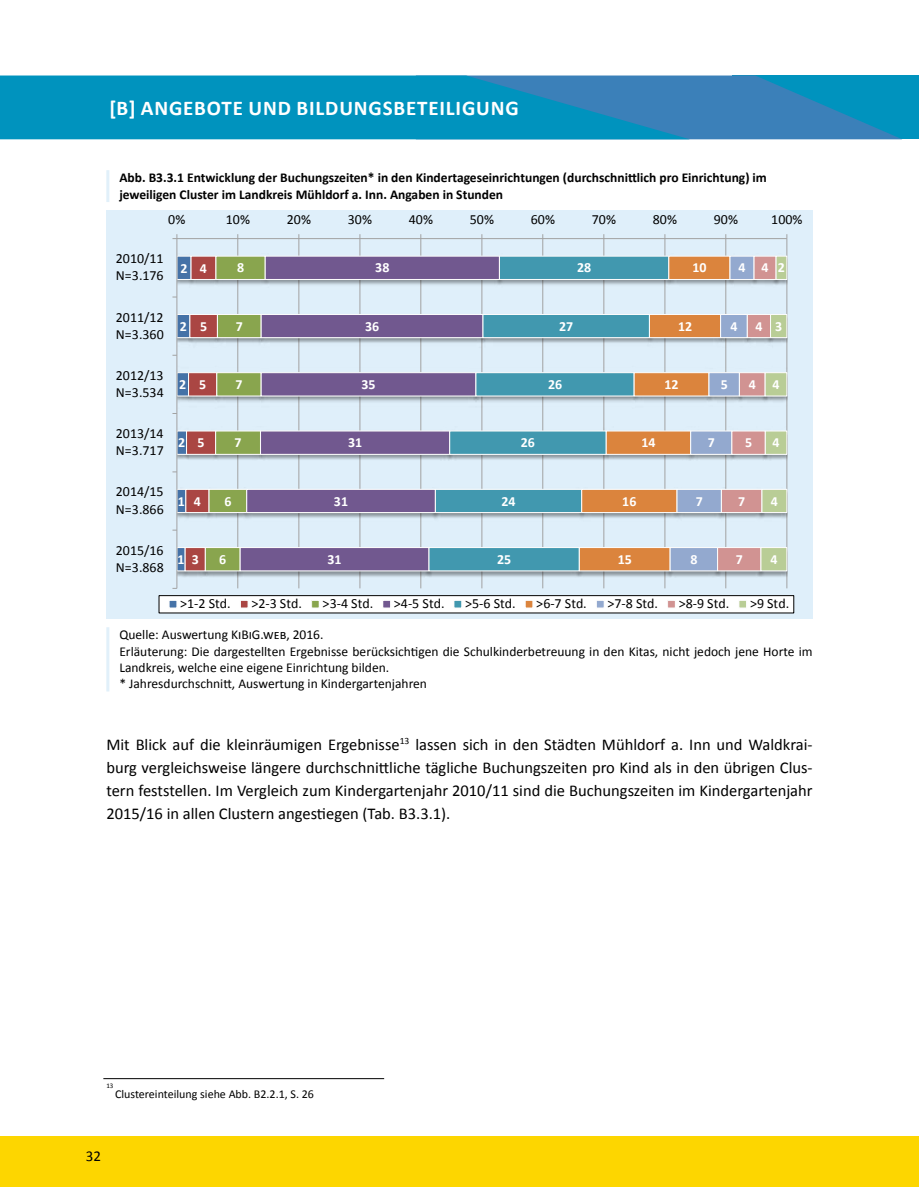
<style>
.page{position:relative;width:919px;height:1187px;background:#fff}
.page>*{position:absolute;margin:0;border:0;box-sizing:border-box;transform-origin:0 0}
.t1{font:700 21px "Calibri";letter-spacing:.04em;color:#fff}
.t2{font:16.5px/23.2px "Calibri";color:#000;text-align:justify}
.t3{font:15px "Calibri";color:#000}
.t4{font:13.95px/17.1px "Calibri";color:#000}
.t5{font:700 13.95px "Calibri";color:#fff}
.t6{font:13.5px/16.2px "Calibri";color:#000}
.t7{font:700 13.5px/16.2px "Calibri";color:#000}
.t8{font:12px "Calibri";color:#000}
.t9{font:7.05px "Calibri";color:#000}
</style>
<div class="page">
<div style="left:732px;top:75px;width:186px;height:64px;background:#0093be"></div>
<svg style="left:689px;top:75px;width:212px;height:64px"></svg>
<svg style="left:0;top:75px;width:689px;height:64px;background:#0b90bd"></svg>
<div style="left:0;top:1135px;width:918px;height:51px;background:#fdd600"></div>
<hr style="left:106px;top:170px;width:3px;height:32px;background:#e1f0fa">
<div style="left:106px;top:210px;width:706px;height:408px;background:#dfeffa"></div>
<hr style="left:237px;top:238px;width:1px;height:350px;background:#a2a2a2">
<hr style="left:298px;top:238px;width:1px;height:350px;background:#a2a2a2">
<hr style="left:359px;top:238px;width:1px;height:350px;background:#a2a2a2">
<hr style="left:420px;top:238px;width:1px;height:350px;background:#a2a2a2">
<hr style="left:481px;top:238px;width:1px;height:350px;background:#a2a2a2">
<hr style="left:542px;top:238px;width:1px;height:350px;background:#a2a2a2">
<hr style="left:603px;top:238px;width:1px;height:350px;background:#a2a2a2">
<hr style="left:664px;top:238px;width:1px;height:350px;background:#a2a2a2">
<hr style="left:725px;top:238px;width:1px;height:350px;background:#a2a2a2">
<hr style="left:786px;top:238px;width:1px;height:350px;background:#a2a2a2">
<img style="left:755px;top:253px;width:32px;height:325px">
<svg style="left:266px;top:255px;width:162px;height:317px"></svg>
<svg style="left:428px;top:255px;width:150px;height:317px"></svg>
<svg style="left:578px;top:255px;width:91px;height:317px"></svg>
<svg style="left:669px;top:255px;width:118px;height:317px"></svg>
<hr style="left:177px;top:238px;width:609px;height:1px;background:#a2a2a2">
<hr style="left:176px;top:238px;width:1px;height:350px;background:#a2a2a2">
<svg style="left:172px;top:255px;width:94px;height:317px"></svg>
<div style="left:159px;top:595px;width:634px;height:18px;background:#fff"></div>
<div style="left:158px;top:595px;width:636px;height:18px;border:1px solid #000"></div>
<div style="left:169px;top:600px;width:8px;height:8px;background:#4572a7"></div>
<div style="left:169px;top:600px;width:8px;height:8px;border:1px solid #fbfbfb"></div>
<div style="left:240px;top:600px;width:8px;height:8px;background:#aa4643"></div>
<div style="left:240px;top:600px;width:8px;height:8px;border:1px solid #fbfbfb"></div>
<div style="left:311px;top:600px;width:8px;height:8px;background:#89a54e"></div>
<div style="left:311px;top:600px;width:8px;height:8px;border:1px solid #fbfbfb"></div>
<div style="left:383px;top:600px;width:7px;height:8px;background:#71588f"></div>
<div style="left:382px;top:600px;width:9px;height:8px;border:1px solid #fbfbfb"></div>
<div style="left:454px;top:600px;width:7px;height:8px;background:#4198af"></div>
<div style="left:453px;top:600px;width:9px;height:8px;border:1px solid #fbfbfb"></div>
<div style="left:525px;top:600px;width:8px;height:8px;background:#db843d"></div>
<div style="left:524px;top:600px;width:9px;height:8px;border:1px solid #fbfbfb"></div>
<div style="left:596px;top:600px;width:8px;height:8px;background:#93a9cf"></div>
<div style="left:596px;top:600px;width:8px;height:8px;border:1px solid #fbfbfb"></div>
<div style="left:667px;top:600px;width:8px;height:8px;background:#d19392"></div>
<div style="left:667px;top:600px;width:8px;height:8px;border:1px solid #fbfbfb"></div>
<div style="left:738px;top:600px;width:8px;height:8px;background:#b9cd96"></div>
<div style="left:738px;top:600px;width:8px;height:8px;border:1px solid #fbfbfb"></div>
<hr style="left:106px;top:627px;width:3px;height:64px;background:#e1f0fa">
<hr style="left:103px;top:1078px;width:281px;height:1px;background:#000">
<p class="t1" style="left:109px;top:95px;width:411px">[B] ANGEBOTE UND BILDUNGSBETEILIGUNG</p>
<p class="t7" style="left:119px;top:169px;width:649px">Abb. B3.3.1 Entwicklung der Buchungszeiten* in den Kindertageseinrichtungen (durchschnittlich pro Einrichtung) im jeweiligen Cluster im Landkreis Mühldorf a. Inn. Angaben in Stunden</p>
<p class="t4" style="left:168px;top:211px;width:19px">0%</p>
<p class="t4" style="left:226px;top:211px;width:26px">10%</p>
<p class="t4" style="left:287px;top:211px;width:26px">20%</p>
<p class="t4" style="left:348px;top:211px;width:26px">30%</p>
<p class="t4" style="left:409px;top:211px;width:26px">40%</p>
<p class="t4" style="left:470px;top:211px;width:26px">50%</p>
<p class="t4" style="left:531px;top:211px;width:26px">60%</p>
<p class="t4" style="left:591px;top:211px;width:26px">70%</p>
<p class="t4" style="left:652px;top:211px;width:26px">80%</p>
<p class="t4" style="left:713px;top:211px;width:26px">90%</p>
<p class="t4" style="left:771px;top:211px;width:33px">100%</p>
<p class="t4" style="left:116px;top:250px;width:49px">2010/11<br>N=3.176</p>
<p class="t4" style="left:116px;top:308px;width:49px">2011/12<br>N=3.360</p>
<p class="t4" style="left:116px;top:366px;width:49px">2012/13<br>N=3.534</p>
<p class="t4" style="left:116px;top:425px;width:49px">2013/14<br>N=3.717</p>
<p class="t4" style="left:116px;top:483px;width:49px">2014/15<br>N=3.866</p>
<p class="t4" style="left:116px;top:541px;width:49px">2015/16<br>N=3.868</p>
<p class="t5" style="left:180px;top:259px;width:9px">2</p>
<p class="t5" style="left:200px;top:259px;width:9px">4</p>
<p class="t5" style="left:237px;top:259px;width:9px">8</p>
<p class="t5" style="left:180px;top:317px;width:9px">2</p>
<p class="t5" style="left:200px;top:317px;width:9px">5</p>
<p class="t5" style="left:236px;top:317px;width:9px">7</p>
<p class="t5" style="left:179px;top:375px;width:9px">2</p>
<p class="t5" style="left:199px;top:375px;width:9px">5</p>
<p class="t5" style="left:235px;top:375px;width:9px">7</p>
<p class="t5" style="left:178px;top:434px;width:9px">2</p>
<p class="t5" style="left:197px;top:434px;width:9px">5</p>
<p class="t5" style="left:178px;top:492px;width:9px">1</p>
<p class="t5" style="left:194px;top:492px;width:9px">4</p>
<p class="t5" style="left:234px;top:434px;width:9px">7</p>
<p class="t5" style="left:224px;top:492px;width:9px">6</p>
<p class="t5" style="left:177px;top:550px;width:9px">1</p>
<p class="t5" style="left:192px;top:550px;width:9px">3</p>
<p class="t5" style="left:219px;top:550px;width:9px">6</p>
<p class="t5" style="left:375px;top:259px;width:16px">38</p>
<p class="t5" style="left:365px;top:317px;width:16px">36</p>
<p class="t5" style="left:361px;top:375px;width:16px">35</p>
<p class="t5" style="left:348px;top:434px;width:16px">31</p>
<p class="t5" style="left:334px;top:492px;width:16px">31</p>
<p class="t5" style="left:327px;top:550px;width:16px">31</p>
<p class="t5" style="left:577px;top:259px;width:16px">28</p>
<p class="t5" style="left:692px;top:259px;width:16px">10</p>
<p class="t5" style="left:738px;top:259px;width:9px">4</p>
<p class="t5" style="left:761px;top:259px;width:9px">4</p>
<p class="t5" style="left:777px;top:259px;width:9px">2</p>
<p class="t5" style="left:559px;top:317px;width:16px">27</p>
<p class="t5" style="left:678px;top:317px;width:16px">12</p>
<p class="t5" style="left:730px;top:317px;width:9px">4</p>
<p class="t5" style="left:755px;top:317px;width:9px">4</p>
<p class="t5" style="left:775px;top:317px;width:9px">3</p>
<p class="t5" style="left:548px;top:375px;width:16px">26</p>
<p class="t5" style="left:664px;top:375px;width:16px">12</p>
<p class="t5" style="left:720px;top:375px;width:9px">5</p>
<p class="t5" style="left:748px;top:375px;width:9px">4</p>
<p class="t5" style="left:772px;top:375px;width:9px">4</p>
<p class="t5" style="left:521px;top:434px;width:16px">26</p>
<p class="t5" style="left:641px;top:433px;width:16px">14</p>
<p class="t5" style="left:707px;top:433px;width:9px">7</p>
<p class="t5" style="left:745px;top:433px;width:9px">5</p>
<p class="t5" style="left:772px;top:433px;width:9px">4</p>
<p class="t5" style="left:501px;top:492px;width:16px">24</p>
<p class="t5" style="left:622px;top:492px;width:16px">16</p>
<p class="t5" style="left:695px;top:492px;width:9px">7</p>
<p class="t5" style="left:738px;top:492px;width:9px">7</p>
<p class="t5" style="left:770px;top:492px;width:9px">4</p>
<p class="t5" style="left:497px;top:550px;width:16px">25</p>
<p class="t5" style="left:617px;top:550px;width:16px">15</p>
<p class="t5" style="left:690px;top:550px;width:9px">8</p>
<p class="t5" style="left:735px;top:550px;width:9px">7</p>
<p class="t5" style="left:770px;top:550px;width:9px">4</p>
<p class="t4" style="left:180px;top:595px;width:52px">&gt;1-2 Std.</p>
<p class="t4" style="left:251px;top:595px;width:52px">&gt;2-3 Std.</p>
<p class="t4" style="left:322px;top:595px;width:52px">&gt;3-4 Std.</p>
<p class="t4" style="left:394px;top:595px;width:52px">&gt;4-5 Std.</p>
<p class="t4" style="left:465px;top:595px;width:52px">&gt;5-6 Std.</p>
<p class="t4" style="left:536px;top:595px;width:52px">&gt;6-7 Std.</p>
<p class="t4" style="left:607px;top:595px;width:52px">&gt;7-8 Std.</p>
<p class="t4" style="left:678px;top:595px;width:52px">&gt;8-9 Std.</p>
<p class="t4" style="left:750px;top:595px;width:41px">&gt;9 Std.</p>
<p class="t6" style="left:119px;top:626px;width:694px">Quelle: Auswertung KiBiG.web, 2016.<br>Erläuterung: Die dargestellten Ergebnisse berücksichtigen die Schulkinderbetreuung in den Kitas, nicht jedoch jene Horte im Landkreis, welche eine eigene Einrichtung bilden.<br>* Jahresdurchschnitt, Auswertung in Kindergartenjahren</p>
<p class="t2" style="left:106px;top:732px;width:707px">Mit Blick auf die kleinräumigen Ergebnisse<sup>13</sup> lassen sich in den Städten Mühldorf a. Inn und Waldkrai&shy;burg vergleichsweise längere durchschnittliche tägliche Buchungszeiten pro Kind als in den übrigen Clus&shy;tern feststellen. Im Vergleich zum Kindergartenjahr 2010/11 sind die Buchungszeiten im Kindergartenjahr 2015/16 in allen Clustern angestiegen (Tab. B3.3.1).</p>
<p class="t9" style="left:106px;top:1081px;width:9px">13</p>
<p class="t8" style="left:115px;top:1086px;width:200px">Clustereinteilung siehe Abb. B2.2.1, S. 26</p>
<p class="t3" style="left:86px;top:1147px;width:17px">32</p>
</div>
